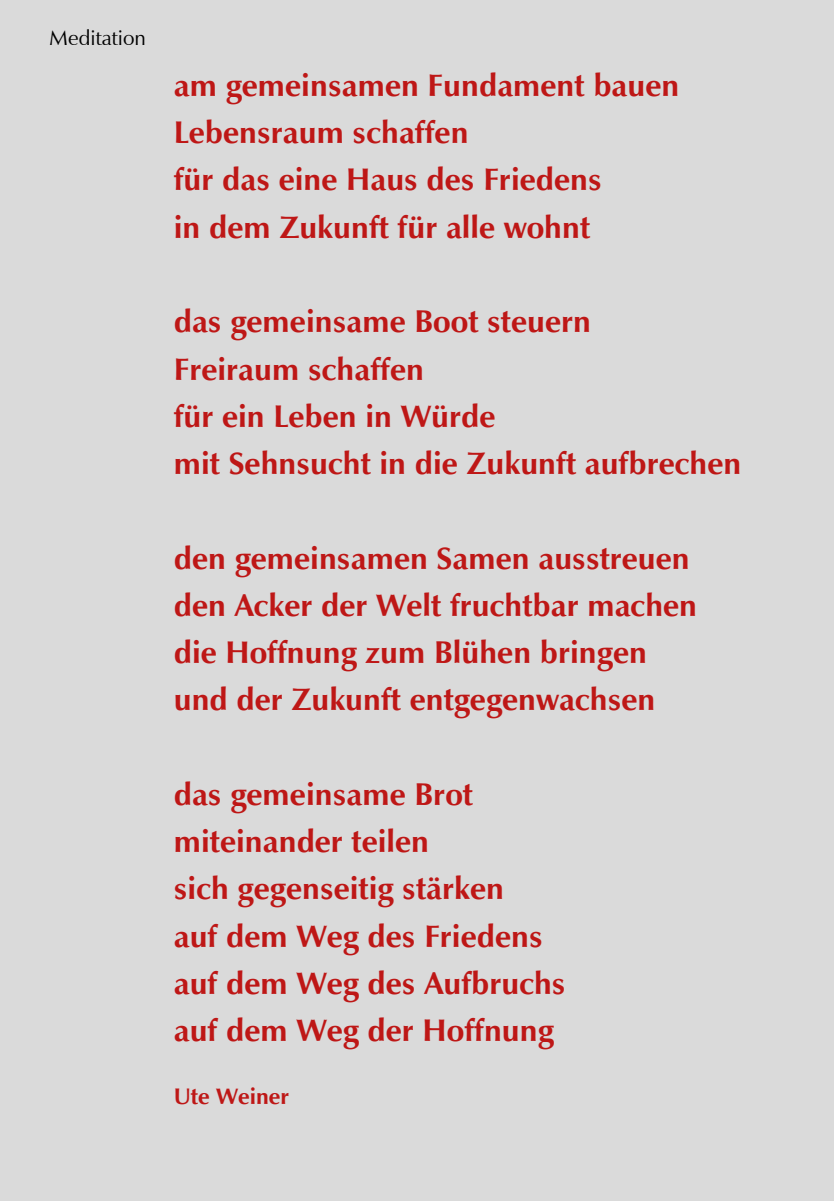
<style>
.page{position:relative;width:834px;height:1201px;background:#fff}
.page>*{position:absolute;margin:0;border:0;box-sizing:border-box;transform-origin:0 0}
.t1{font:700 31.5px/47.2px "Zapf Humanist 601 BT";color:#be1716}
.t2{font:700 22.75px "Zapf Humanist 601 BT";color:#be1716}
.t3{font:21px "Zapf Humanist 601 BT";color:#000}
</style>
<div class="page">
<div style="left:0;top:0;width:833px;height:1200px;background:#dadada"></div>
<p class="t3" style="left:50px;top:25px;width:98px">Meditation</p>
<p class="t1" style="left:174px;top:61px;width:507px">am gemeinsamen Fundament bauen<br>Lebensraum schaffen<br>für das eine Haus des Friedens<br>in dem Zukunft für alle wohnt</p>
<p class="t1" style="left:174px;top:298px;width:569px">das gemeinsame Boot steuern<br>Freiraum schaffen<br>für ein Leben in Würde<br>mit Sehnsucht in die Zukunft aufbrechen</p>
<p class="t1" style="left:174px;top:534px;width:524px">den gemeinsamen Samen ausstreuen den Acker der Welt fruchtbar machen die Hoffnung zum Blühen bringen und der Zukunft entgegenwachsen</p>
<p class="t1" style="left:174px;top:770px;width:393px">das gemeinsame Brot miteinander teilen<br>sich gegenseitig stärken<br>auf dem Weg des Friedens auf dem Weg des Aufbruchs auf dem Weg der Hoffnung</p>
<p class="t2" style="left:174px;top:1082px;width:117px">Ute Weiner</p>
</div>
